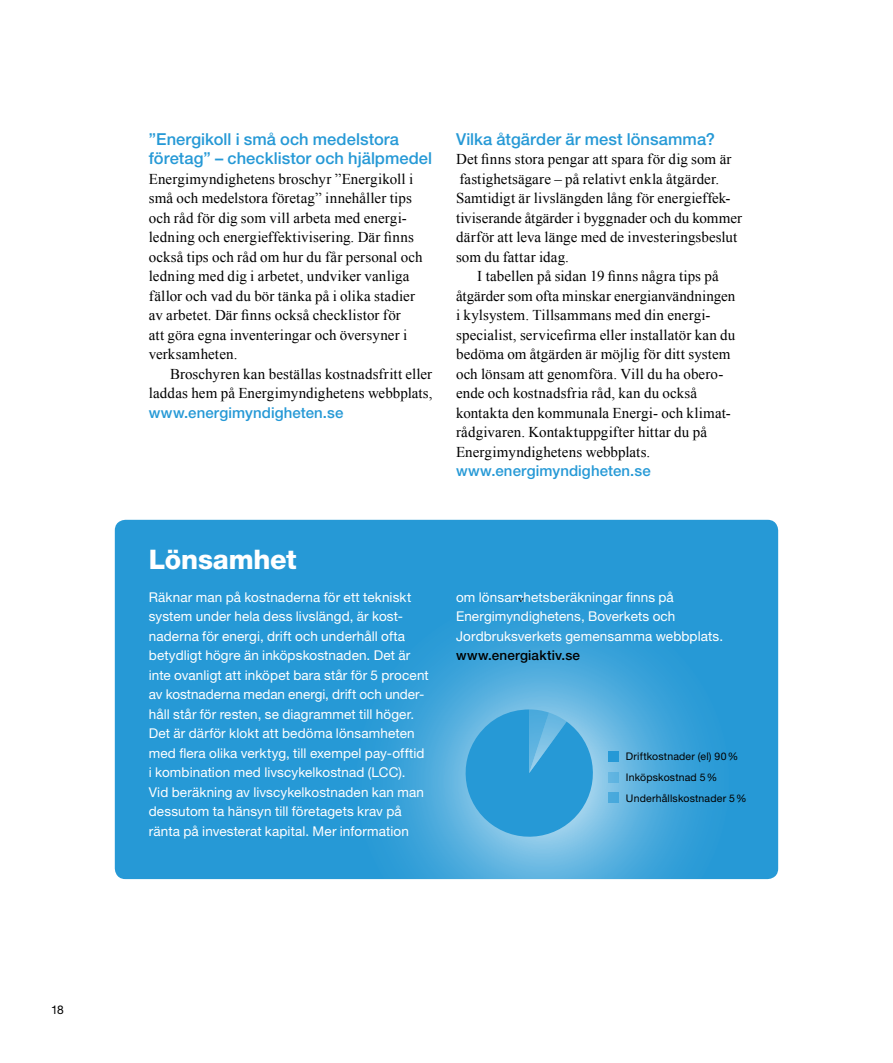
<style>
.page{position:relative;width:893px;height:1063px;background:#fff}
.page>*{position:absolute;margin:0;border:0;box-sizing:border-box;transform-origin:0 0}
.t1{font:800 27px "Helvetica Neue LT Std";letter-spacing:-.01em;color:#fff}
.t2{font:500 16.5px/19.5px "Helvetica Neue LT Std";letter-spacing:.005em;color:#2699d6}
.t3{font:15px "Times New Roman";letter-spacing:.005em;color:#000}
.t4{font:500 15px "Helvetica Neue LT Std";letter-spacing:.01em;color:#2699d6}
.t5{font:13.5px/19.5px "Helvetica Neue LT Std";letter-spacing:.01em;color:#fff}
.t6{font:12px "Helvetica Neue LT Std";color:#000}
.t7{font:10.5px/20.7px "Helvetica Neue LT Std";letter-spacing:.015em;color:#000}
.s1{font-family:"Courier";font-size:8.55px;color:#000}
.s2{font-weight:500;color:#000}
</style>
<div class="page">
<div style="left:115px;top:520px;width:663px;height:359px;background:#2699d6;border-radius:11px"></div>
<svg style="left:356px;top:595px;width:373px;height:372px"></svg>
<svg style="left:457px;top:709px;width:144px;height:136px"></svg>
<div style="left:608px;top:772px;width:11px;height:11px;background:#60b4e1"></div>
<div style="left:608px;top:793px;width:11px;height:10px;background:#48a9dc"></div>
<div style="left:608px;top:751px;width:11px;height:11px;background:#2699d6"></div>
<p class="t6" style="left:51px;top:1003px;width:14px">18</p>
<p class="t2" style="left:149px;top:129px;width:285px">”Energikoll i små och medelstora företag” – checklistor och hjälpmedel</p>
<p class="t3" style="left:149px;top:169px;width:266px">Energimyndighetens broschyr ”Energikoll i</p>
<p class="t3" style="left:149px;top:188px;width:264px">små och medelstora företag” innehåller tips</p>
<p class="t3" style="left:149px;top:208px;width:259px">och råd för dig som vill arbeta med energi-</p>
<p class="t3" style="left:149px;top:227px;width:267px">ledning och energieffektivisering. Där finns</p>
<p class="t3" style="left:149px;top:247px;width:275px">också tips och råd om hur du får personal och</p>
<p class="t3" style="left:149px;top:266px;width:262px">ledning med dig i arbetet, undviker vanliga</p>
<p class="t3" style="left:149px;top:286px;width:268px">fällor och vad du bör tänka på i olika stadier</p>
<p class="t3" style="left:149px;top:305px;width:254px">av arbetet. Där finns också checklistor för</p>
<p class="t3" style="left:149px;top:325px;width:260px">att göra egna inventeringar och översyner i</p>
<p class="t3" style="left:149px;top:344px;width:90px">verksamheten.</p>
<p class="t3" style="left:170px;top:364px;width:264px">Broschyren kan beställas kostnadsfritt eller</p>
<p class="t3" style="left:149px;top:383px;width:285px">laddas hem på Energimyndighetens webbplats,</p>
<p class="t4" style="left:149px;top:403px;width:196px">www.energimyndigheten.se</p>
<p class="t2" style="left:456px;top:129px;width:260px">Vilka åtgärder är mest lönsamma?</p>
<p class="t3" style="left:456px;top:149px;width:277px">Det finns stora pengar att spara för dig som är</p>
<p class="t3" style="left:459px;top:169px;width:261px">fastighetsägare – på relativt enkla åtgärder.</p>
<p class="t3" style="left:456px;top:188px;width:276px">Samtidigt är livslängden lång för energieffek-</p>
<p class="t3" style="left:456px;top:208px;width:288px">tiviserande åtgärder i byggnader och du kommer</p>
<p class="t3" style="left:456px;top:227px;width:283px">därför att leva länge med de investeringsbeslut</p>
<p class="t3" style="left:456px;top:247px;width:114px">som du fattar idag.</p>
<p class="t3" style="left:477px;top:266px;width:243px">I tabellen på sidan 19 finns några tips på</p>
<p class="t3" style="left:456px;top:286px;width:281px">åtgärder som ofta minskar energianvändningen</p>
<p class="t3" style="left:456px;top:305px;width:256px">i kylsystem. Tillsammans med din energi-</p>
<p class="t3" style="left:456px;top:325px;width:281px">specialist, servicefirma eller installatör kan du</p>
<p class="t3" style="left:456px;top:344px;width:276px">bedöma om åtgärden är möjlig för ditt system</p>
<p class="t3" style="left:456px;top:364px;width:269px">och lönsam att genomföra. Vill du ha obero-</p>
<p class="t3" style="left:456px;top:383px;width:243px">ende och kostnadsfria råd, kan du också</p>
<p class="t3" style="left:456px;top:403px;width:276px">kontakta den kommunala Energi- och klimat-</p>
<p class="t3" style="left:456px;top:422px;width:252px">rådgivaren. Kontaktuppgifter hittar du på</p>
<p class="t3" style="left:456px;top:442px;width:196px">Energimyndighetens webbplats.</p>
<p class="t4" style="left:456px;top:462px;width:196px">www.energimyndigheten.se</p>
<h1 class="t1" style="left:149px;top:543px;width:149px">Lönsamhet</h1>
<p class="t5" style="left:149px;top:587px;width:281px">Räknar man på kostnaderna för ett tekniskt system under hela dess livslängd, är kost&shy;naderna för energi, drift och underhåll ofta betydligt högre än inköpskostnaden. Det är inte ovanligt att inköpet bara står för 5 procent av kostnaderna medan energi, drift och under&shy;håll står för resten, se diagrammet till höger.<br>Det är därför klokt att bedöma lön sam heten med flera olika verktyg, till exempel pay-offtid i kombination med livscykelkostnad (LCC).<br>Vid beräkning av livscykelkostnaden kan man dessutom ta hänsyn till företagets krav på ränta på investerat kapital. Mer information</p>
<p class="t5" style="left:456px;top:587px;width:269px">om lönsam<span class="s1">v</span>hetsberäkningar finns på Energimyndighetens, Boverkets och Jordbruksverkets gemensamma webbplats. <span class="s2">www.energiaktiv.se</span></p>
<p class="t7" style="left:626px;top:746px;width:122px">Driftkostnader (el) 90 %<br>Inköpskostnad 5 %<br>Underhållskostnader 5 %</p>
</div>
